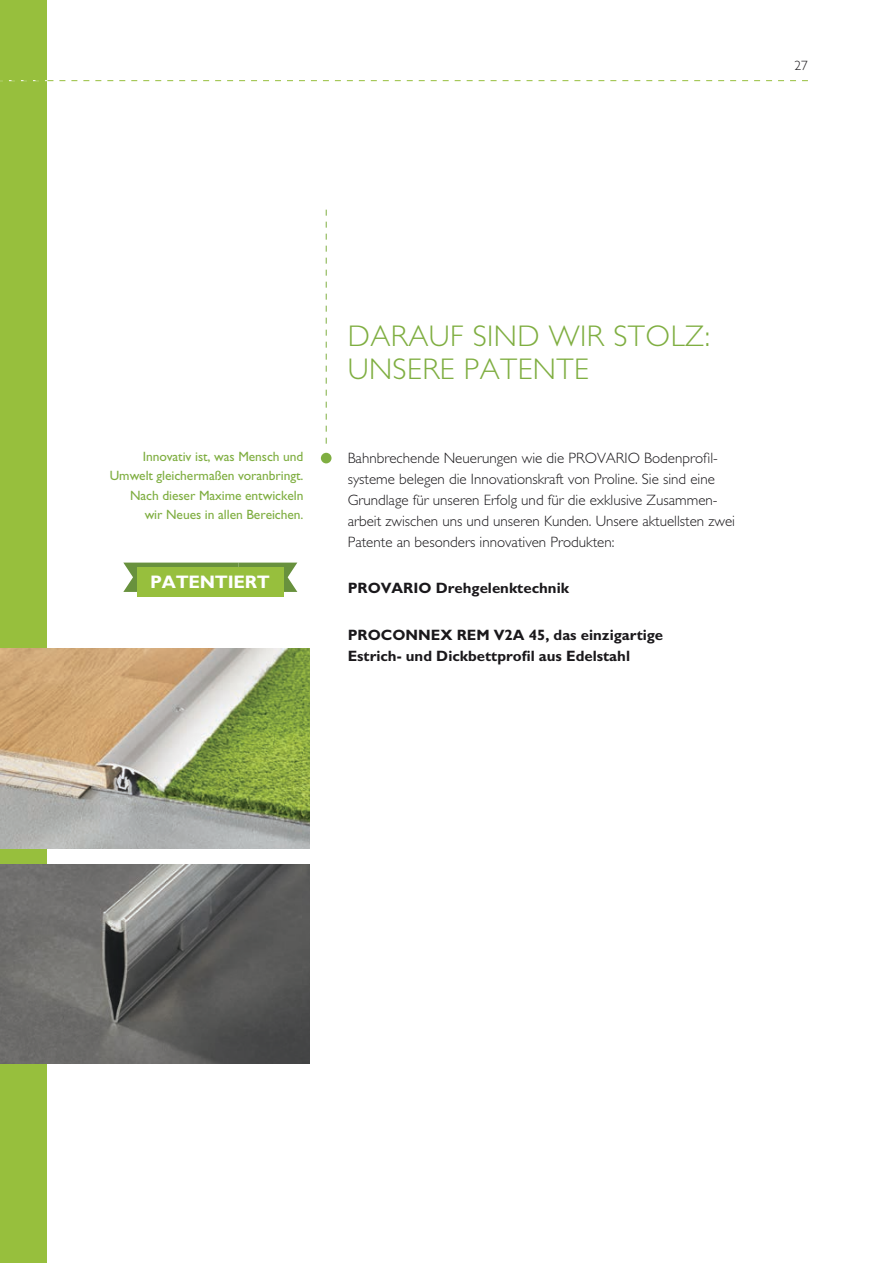
<style>
.page{position:relative;width:893px;height:1263px;background:#fff}
.page>*{position:absolute;margin:0;border:0;box-sizing:border-box;transform-origin:0 0}
.t1{font:300 30px/33px "Gill Sans";letter-spacing:.015em;color:#7fae41}
.t2{font:700 18.15px "Gill Sans";letter-spacing:-.015em;color:#fff}
.t3{font:300 15px/21px "Gill Sans";color:#1a181b}
.t4{font:700 15px/21px "Gill Sans";color:#1a181b}
.t5{font:13.5px/19.5px "Gill Sans";letter-spacing:-.005em;color:#7fae41;text-align:right}
.t6{font:300 13.5px "Gill Sans";color:#1a181b}
</style>
<div class="page">
<div style="left:0;top:0;width:47px;height:1263px;background:#97bf3d"></div>
<svg style="left:326px;top:210px;width:1px;height:234px"></svg>
<div style="left:321px;top:453px;width:10px;height:10px;background:#7fae41;border-radius:50%"></div>
<img style="left:1px;top:649px;width:309px;height:199px">
<img style="left:1px;top:864px;width:309px;height:199px">
<svg style="left:123px;top:563px;width:174px;height:29px"></svg>
<div style="left:137px;top:567px;width:146px;height:30px;background:#97bf3d"></div>
<svg style="left:0;top:80px;width:808px;height:1px"></svg>
<p class="t6" style="left:794px;top:58px;width:15px">27</p>
<p class="t5" style="left:110px;top:447px;width:195px">Innovativ ist, was Mensch und<br>Umwelt gleichermaßen voranbringt.<br>Nach dieser Maxime entwickeln wir Neues in allen Bereichen.</p>
<p class="t2" style="left:150px;top:571px;width:121px">PATENTIERT</p>
<h1 class="t1" style="left:348px;top:319px;width:364px">DARAUF SIND WIR STOLZ:<br>UNSERE PATENTE</h1>
<p class="t3" style="left:348px;top:448px;width:389px">Bahnbrechende Neuerungen wie die PROVARIO Bodenprofil&shy;systeme belegen die Innovationskraft von Proline. Sie sind eine Grundlage für unseren Erfolg und für die exklusive Zusammen&shy;arbeit zwischen uns und unseren Kunden. Unsere aktuellsten zwei Patente an besonders innovativen Produkten:</p>
<p class="t4" style="left:348px;top:578px;width:223px">PROVARIO Drehgelenktechnik</p>
<p class="t4" style="left:348px;top:624px;width:317px">PROCONNEX REM V2A 45, das einzigartige<br>Estrich- und Dickbettprofil aus Edelstahl</p>
</div>
